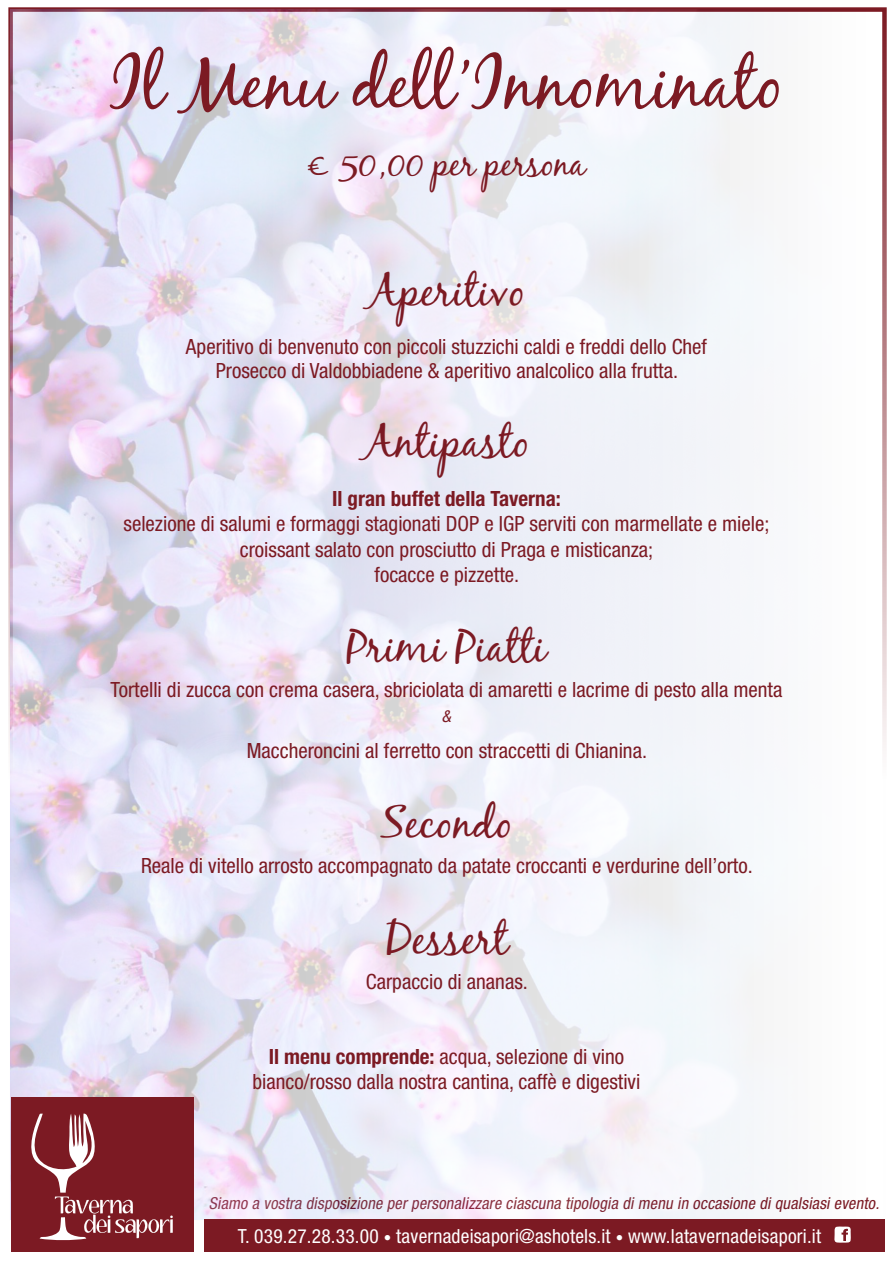
<style>
.page{position:relative;width:893px;height:1263px;background:#fff}
.page>*{position:absolute;margin:0;border:0;box-sizing:border-box;transform-origin:0 0}
.t1{font:72px "Black Jack";color:#7c1a23}
.t2{font:45px "Black Jack";color:#7c1a23}
.t3{font:36px "Black Jack";color:#7c1a23}
.t4{font:condensed 21px "Helvetica Neue LT Std";color:#7c1a23}
.t5{font:700 condensed 21px "Helvetica Neue LT Std";color:#7c1a23}
.t6{font:condensed 19.5px "Helvetica Neue LT Std";letter-spacing:.01em;color:#fff}
.t7{font:italic condensed 16.5px "Helvetica Neue LT Std";color:#7c1a23}
.s1{font-family:"Architects Daughter";font-size:22.5px}
.s2{font-weight:700}
.s3{font-size:15px}
</style>
<div class="page">
<img style="left:11px;top:10px;width:873px;height:1209px">
<div style="left:204px;top:1219px;width:680px;height:33px;background:#7c1a23"></div>
<div style="left:11px;top:1097px;width:182px;height:155px;background:#7c1a23"></div>
<svg style="left:834px;top:1226px;width:17px;height:17px"></svg>
<svg style="left:31px;top:1113px;width:142px;height:128px"></svg>
<p class="t1" style="left:110px;top:40px;width:675px">Il Menu dell’Innominato</p>
<p class="t3" style="left:307px;top:141px;width:280px"><span class="s1">€</span> 50,00 per persona</p>
<p class="t2" style="left:368px;top:263px;width:159px">Aperitivo</p>
<p class="t4" style="left:186px;top:334px;width:523px">Aperitivo di benvenuto con piccoli stuzzichi caldi e freddi dello Chef</p>
<p class="t4" style="left:216px;top:358px;width:464px">Prosecco di Valdobbiadene &amp; aperitivo analcolico alla frutta.</p>
<p class="t2" style="left:363px;top:414px;width:168px">Antipasto</p>
<p class="t5" style="left:332px;top:486px;width:230px">Il gran buffet della Taverna:</p>
<p class="t4" style="left:123px;top:512px;width:647px">selezione di salumi e formaggi stagionati DOP e IGP serviti con marmellate e miele;</p>
<p class="t4" style="left:240px;top:537px;width:415px">croissant salato con prosciutto di Praga e misticanza;</p>
<p class="t4" style="left:375px;top:562px;width:146px">focacce e pizzette.</p>
<p class="t2" style="left:347px;top:619px;width:201px">Primi Piatti</p>
<p class="t4" style="left:111px;top:677px;width:673px">Tortelli di zucca con crema casera, sbriciolata di amaretti e lacrime di pesto alla menta</p>
<p class="t7" style="left:442px;top:707px;width:14px">&amp;</p>
<p class="t4" style="left:247px;top:739px;width:402px">Maccheroncini al ferretto con straccetti di Chianina.</p>
<p class="t2" style="left:380px;top:795px;width:134px">Secondo</p>
<p class="t4" style="left:141px;top:854px;width:613px">Reale di vitello arrosto accompagnato da patate croccanti e verdurine dell’orto.</p>
<p class="t2" style="left:385px;top:911px;width:124px">Dessert</p>
<p class="t4" style="left:366px;top:969px;width:164px">Carpaccio di ananas.</p>
<p class="t4" style="left:269px;top:1045px;width:357px"><span class="s2">Il menu comprende:</span> acqua, selezione di vino</p>
<p class="t4" style="left:253px;top:1070px;width:389px">bianco/rosso dalla nostra cantina, caffè e digestivi</p>
<p class="t7" style="left:209px;top:1193px;width:675px">Siamo a vostra disposizione perpersonalizzare ciascuna tipologia dimenu in occasione diqualsiasievento.</p>
<p class="t6" style="left:238px;top:1224px;width:585px">T. 039.27.28.33.00 <span class="s3">•</span> tavernadeisapori@ashotels.it <span class="s3">•</span> www.latavernadeisapori.it</p>
</div>
